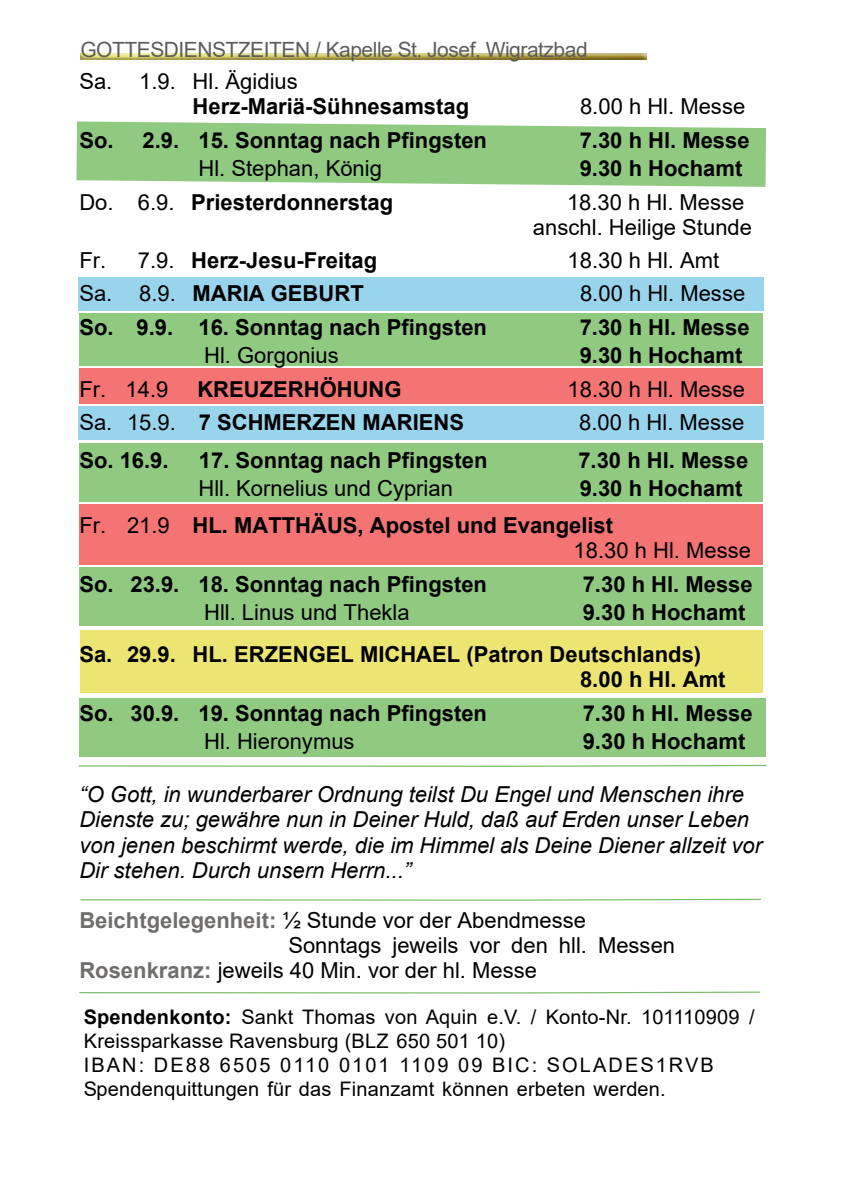
<style>
.page{position:relative;width:842px;height:1191px;background:#fff}
.page>*{position:absolute;margin:0;border:0;box-sizing:border-box;transform-origin:0 0}
.t1{font:700 22px/37.2px "Arial";color:#000}
.t2{font:22px/25.2px "Arial";color:#000}
.t3{font:italic 22px/25.2px "Arial";color:#000}
.t4{font:21px "Arial";letter-spacing:-.025em;color:#5f5c5c}
.t5{font:20px/24px "Arial";letter-spacing:.01em;color:#000}
.s1{font-weight:400}
.s2{font-weight:700;color:#706e6c}
.s3{font-weight:700}
</style>
<div class="page">
<div style="left:78px;top:277px;width:685px;height:33px;background:#99d4ed"></div>
<div style="left:79px;top:698px;width:687px;height:59px;background:#90ca81"></div>
<div style="left:80px;top:630px;width:683px;height:63px;background:#ede572"></div>
<div style="left:79px;top:504px;width:684px;height:61px;background:#f47373"></div>
<div style="left:79px;top:368px;width:684px;height:36px;background:#f47373"></div>
<div style="left:78px;top:407px;width:685px;height:33px;background:#99d4ed"></div>
<div style="left:79px;top:443px;width:684px;height:58px;background:#90ca81"></div>
<svg style="left:76px;top:121px;width:690px;height:66px;fill:#90ca81"></svg>
<div style="left:79px;top:313px;width:684px;height:53px;background:#90ca81"></div>
<div style="left:79px;top:567px;width:684px;height:59px;background:#90ca81"></div>
<img style="left:80px;top:53px;width:566px;height:7px">
<svg style="left:79px;top:991px;width:681px;height:2px"></svg>
<svg style="left:80px;top:898px;width:681px;height:3px"></svg>
<svg style="left:78px;top:764px;width:689px;height:3px"></svg>
<p class="t4" style="left:80px;top:41px;width:509px">GOTTESDIENSTZEITEN / Kapelle St. Josef, Wigratzbad</p>
<p class="t2" style="left:79px;top:71px;width:220px">Sa. 1.9. Hl. Ägidius</p>
<p class="t1" style="left:193px;top:90px;width:278px">Herz-Mariä-Sühnesamstag</p>
<p class="t2" style="left:580px;top:96px;width:167px">8.00 h Hl. Messe</p>
<p class="t1" style="left:79px;top:124px;width:409px">So. 2.9. 15. Sonntag nach Pfingsten</p>
<p class="t1" style="left:580px;top:124px;width:172px">7.30 h Hl. Messe</p>
<p class="t2" style="left:198px;top:158px;width:185px">Hl. Stephan, König</p>
<p class="t1" style="left:580px;top:152px;width:164px">9.30 h Hochamt</p>
<p class="t1" style="left:79px;top:185px;width:315px"><span class="s1">Do. 6.9.</span> Priesterdonnerstag</p>
<p class="t2" style="left:533px;top:191px;width:221px;text-indent:34px">18.30 h Hl. Messe anschl. Heilige Stunde</p>
<p class="t1" style="left:79px;top:244px;width:299px"><span class="s1">Fr. 7.9.</span> Herz-Jesu-Freitag</p>
<p class="t2" style="left:567px;top:250px;width:153px">18.30 h Hl. Amt</p>
<p class="t1" style="left:79px;top:277px;width:286px"><span class="s1">Sa. 8.9.</span> MARIA GEBURT</p>
<p class="t2" style="left:580px;top:283px;width:167px">8.00 h Hl. Messe</p>
<p class="t1" style="left:79px;top:311px;width:409px">So. 9.9. 16. Sonntag nach Pfingsten</p>
<p class="t1" style="left:580px;top:311px;width:172px">7.30 h Hl. Messe</p>
<p class="t2" style="left:204px;top:345px;width:136px">Hl. Gorgonius</p>
<p class="t1" style="left:580px;top:339px;width:164px">9.30 h Hochamt</p>
<p class="t2" style="left:79px;top:378px;width:91px">Fr. 14.9</p>
<p class="t1" style="left:197px;top:372px;width:206px">KREUZERHÖHUNG</p>
<p class="t2" style="left:567px;top:378px;width:179px">18.30 h Hl. Messe</p>
<p class="t1" style="left:79px;top:405px;width:386px"><span class="s1">Sa. 15.9.</span> 7 SCHMERZEN MARIENS</p>
<p class="t2" style="left:579px;top:411px;width:167px">8.00 h Hl. Messe</p>
<p class="t1" style="left:79px;top:443px;width:91px">So. 16.9.</p>
<p class="t1" style="left:199px;top:443px;width:290px">17. Sonntag nach Pfingsten</p>
<p class="t1" style="left:578px;top:443px;width:172px">7.30 h Hl. Messe</p>
<p class="t2" style="left:198px;top:477px;width:256px">Hll. Kornelius und Cyprian</p>
<p class="t1" style="left:79px;top:471px;width:664px;text-indent:500px">9.30 h Hochamt<br><span class="s1">Fr. 21.9</span> HL. MATTHÄUS, Apostel und Evangelist</p>
<p class="t2" style="left:573px;top:540px;width:179px">18.30 h Hl. Messe</p>
<p class="t1" style="left:79px;top:568px;width:409px">So. 23.9. 18. Sonntag nach Pfingsten</p>
<p class="t1" style="left:583px;top:568px;width:172px">7.30 h Hl. Messe</p>
<p class="t2" style="left:204px;top:602px;width:207px">Hll. Linus und Thekla</p>
<p class="t1" style="left:79px;top:594px;width:667px;line-height:41.2px;text-indent:503px">9.30 h Hochamt<br>Sa. 29.9. HL. ERZENGEL MICHAEL (Patron Deutschlands)</p>
<p class="t1" style="left:580px;top:662px;width:147px">8.00 h Hl. Amt</p>
<p class="t1" style="left:79px;top:696px;width:409px">So. 30.9. 19. Sonntag nach Pfingsten</p>
<p class="t1" style="left:583px;top:696px;width:172px">7.30 h Hl. Messe</p>
<p class="t2" style="left:204px;top:730px;width:152px">Hl. Hieronymus</p>
<p class="t1" style="left:583px;top:724px;width:164px">9.30 h Hochamt</p>
<p class="t3" style="left:79px;top:783px;width:684px">“O Gott, in wunderbarer Ordnung teilst Du Engel und Menschen ihre Dienste zu; gewähre nun in Deiner Huld, daß auf Erden unser Leben von jenen beschirmt werde, die im Himmel als Deine Diener allzeit vor Dir stehen. Durch unsern Herrn...”</p>
<p class="t2" style="left:79px;top:909px;width:508px"><span class="s2">Beichtgelegenheit:</span> ½ Stunde vor der Abendmesse</p>
<p class="t2" style="left:288px;top:934px;width:388px">Sonntags jeweils vor den hll. Messen</p>
<p class="t2" style="left:79px;top:959px;width:459px"><span class="s2">Rosenkranz:</span> jeweils 40 Min. vor der hl. Messe</p>
<p class="t5" style="left:84px;top:1007px;width:672px"><span class="s3">Spendenkonto:</span> Sankt Thomas von Aquin e.V. / Konto-Nr. 101110909 / Kreissparkasse Ravensburg (BLZ 650 501 10)<br>IBAN: DE88 6505 0110 0101 1109 09 BIC: SOLADES1RVB Spendenquittungen für das Finanzamt können erbeten werden.</p>
</div>
